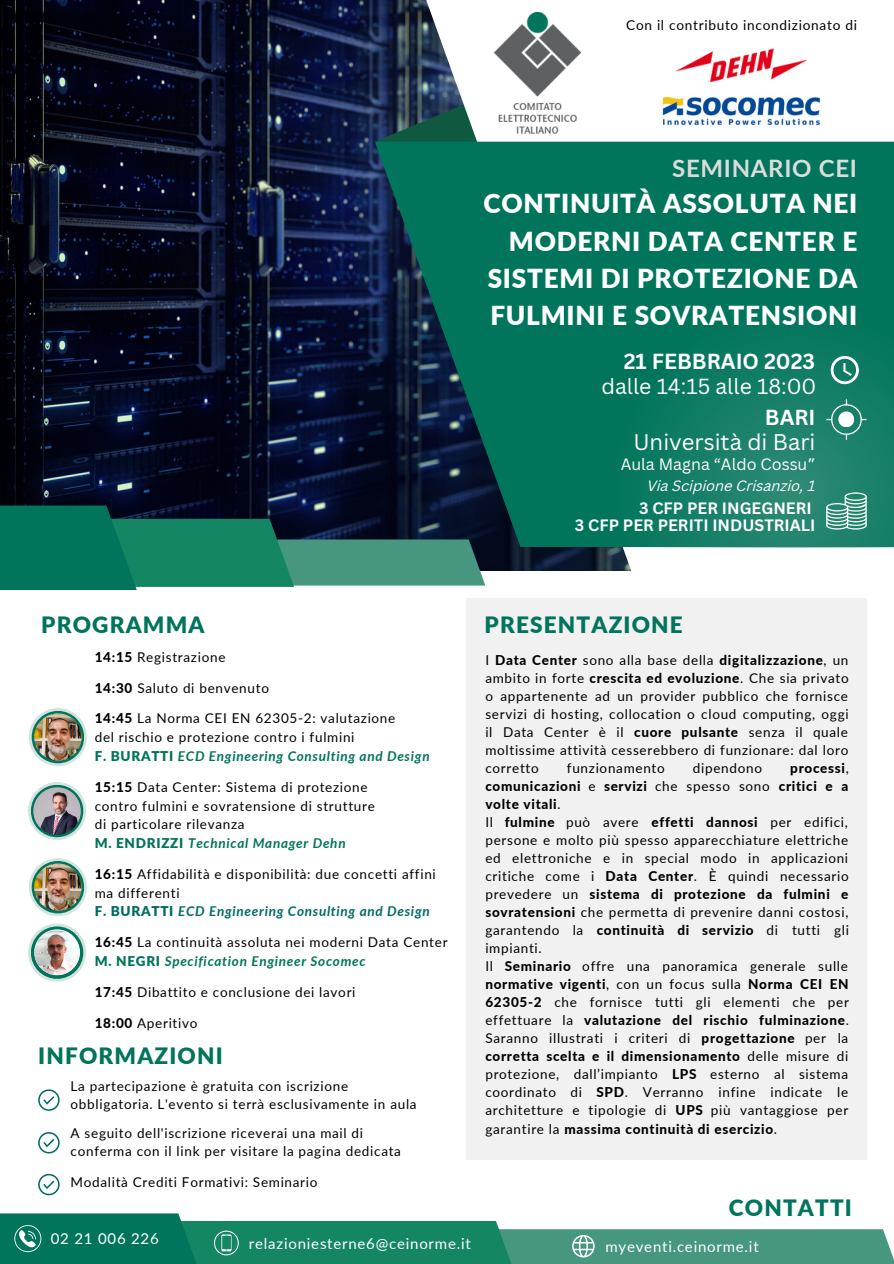
<style>
.page{position:relative;width:894px;height:1264px;background:#fff}
.page>*{position:absolute;margin:0;border:0;box-sizing:border-box;transform-origin:0 0}
.t1{font:900 26.1px/37.2px "Lato";letter-spacing:.03em;color:#fff;text-align:right}
.t2{font:700 24px "Lato";letter-spacing:.03em;color:#dcdcdb}
.t3{font:900 22.5px "Lato";letter-spacing:.05em;color:#00755c}
.t4{font:22.05px "Canva Sans";color:#fff}
.t5{font:21.15px "Canva Sans";color:#fff}
.t6{font:700 21.15px "Canva Sans";color:#fff}
.t7{font:700 16.05px/17px "Canva Sans";color:#fff;text-align:right}
.t8{font:16.05px "Canva Sans";color:#fff}
.t9{font:15px "Lato";letter-spacing:.05em;color:#fff}
.t10{font:italic 14.55px "Canva Sans";color:#fff}
.t11{font:13.65px "Lato";letter-spacing:.05em;color:#000}
.t12{font:13.5px/18px "Lato";letter-spacing:.05em;color:#000}
.s1{font-family:"Noto Sans Gurmukhi"}
.s2{font-weight:800}
.s3{font-weight:900;color:#00755c}
.s4{font-weight:700;font-style:italic;color:#00755c}
.s5{font-weight:900;color:#006b62}
.s6{font-weight:700;font-style:italic;color:#006b62}
</style>
<div class="page">
<img style="left:0;top:0;width:417px;height:505px">
<svg style="left:375px;top:99px;width:42px;height:43px;background:#213d4d"></svg>
<svg style="left:417px;top:0;width:476px;height:607px"></svg>
<svg style="left:375px;top:142px;width:518px;height:405px;background:#036354"></svg>
<svg style="left:0;top:505px;width:485px;height:85px;background:#1e6c5e"></svg>
<svg style="left:588px;top:285px;width:305px;height:262px;background:#0e7b63"></svg>
<img style="left:494px;top:13px;width:86px;height:123px">
<svg style="left:830px;top:356px;width:28px;height:28px"></svg>
<svg style="left:825px;top:492px;width:41px;height:37px;background:#6aac9c"></svg>
<svg style="left:825px;top:399px;width:41px;height:41px"></svg>
<div style="left:838px;top:411px;width:16px;height:16px;background:#fff;border-radius:50%"></div>
<div style="left:441px;top:1229px;width:452px;height:34px;background:#469680"></div>
<div style="left:165px;top:1220px;width:372px;height:43px;background:#148664"></div>
<svg style="left:230px;top:1231px;width:9px;height:24px"></svg>
<svg style="left:572px;top:1235px;width:22px;height:22px"></svg>
<svg style="left:0;top:1213px;width:230px;height:50px;fill:#00755c"></svg>
<svg style="left:14px;top:1224px;width:27px;height:28px"></svg>
<img style="left:661px;top:96px;width:160px;height:30px">
<img style="left:673px;top:43px;width:136px;height:42px">
<svg style="left:38px;top:1089px;width:22px;height:21px"></svg>
<svg style="left:38px;top:1132px;width:22px;height:21px"></svg>
<svg style="left:28px;top:782px;width:58px;height:58px"></svg>
<svg style="left:29px;top:858px;width:58px;height:58px"></svg>
<svg style="left:28px;top:923px;width:58px;height:58px"></svg>
<svg style="left:29px;top:708px;width:58px;height:58px"></svg>
<svg style="left:31px;top:784px;width:52px;height:53px"></svg>
<svg style="left:32px;top:861px;width:52px;height:52px"></svg>
<svg style="left:31px;top:926px;width:52px;height:52px"></svg>
<svg style="left:32px;top:711px;width:52px;height:52px"></svg>
<img style="left:33px;top:787px;width:48px;height:47px;border-radius:50%">
<img style="left:34px;top:863px;width:48px;height:48px;border-radius:50%">
<img style="left:34px;top:713px;width:48px;height:48px;border-radius:50%">
<div style="left:465px;top:598px;width:401px;height:561px;background:#f1f1f1"></div>
<img style="left:34px;top:930px;width:46px;height:45px;border-radius:50%">
<svg style="left:38px;top:1173px;width:22px;height:22px"></svg>
<p class="t11" style="left:626px;top:16px;width:232px">Con il contributo incondizionato di</p>
<h2 class="t2" style="left:672px;top:153px;width:186px">SEMINARIO CEI</h2>
<h1 class="t1" style="left:483px;top:185px;width:375px">CONTINUITÀ ASSOLUTA NEI<br>MODERNI DATA CENTER E<br>SISTEMI DI PROTEZIONE DA<br>FULMINI E SOVRATENSIONI</h1>
<h3 class="t6" style="left:623px;top:346px;width:193px">21 FEBBRAIO 2023</h3>
<h3 class="t5" style="left:601px;top:372px;width:217px">dalle 14:15 alle 18:00</h3>
<h3 class="t6" style="left:764px;top:402px;width:52px">BARI</h3>
<h3 class="t4" style="left:633px;top:426px;width:183px">Università di Bari</h3>
<p class="t8" style="left:620px;top:453px;width:196px">Aula Magna “Aldo Cossu<span class="s1">”</span></p>
<p class="t10" style="left:647px;top:479px;width:170px">Via Scipione Crisanzio, 1</p>
<p class="t7" style="left:575px;top:499px;width:242px">3 CFP PER INGEGNERI<br>3 CFP PER PERITI INDUSTRIALI</p>
<h3 class="t3" style="left:41px;top:610px;width:165px">PROGRAMMA</h3>
<p class="t12" style="left:95px;top:647px;width:132px"><span class="s2">14:15</span> Registrazione</p>
<p class="t12" style="left:95px;top:678px;width:176px"><span class="s2">14:30</span> Saluto di benvenuto</p>
<p class="t12" style="left:95px;top:708px;width:336px;line-height:18.8px"><span class="s2">14:45</span> La Norma CEI EN 62305-2: valutazione<br>del rischio e protezione contro i fulmini<br><span class="s3">F. BURATTI</span> <span class="s4">ECD Engineering Consulting and Design</span></p>
<p class="t12" style="left:95px;top:777px;width:281px;line-height:18.8px"><span class="s2">15:15</span> Data Center: Sistema di protezione contro fulmini e sovratensione di strutture di particolare rilevanza<br><span class="s3">M. ENDRIZZI</span> <span class="s4">Technical Manager Dehn</span></p>
<p class="t12" style="left:95px;top:864px;width:342px;line-height:18.8px"><span class="s2">16:15</span> Affidabilità e disponibilità: due concetti affini ma differenti<br><span class="s5">F. BURATTI</span> <span class="s6">ECD Engineering Consulting and Design</span></p>
<p class="t12" style="left:95px;top:932px;width:354px;line-height:18.8px"><span class="s2">16:45</span> La continuità assoluta nei moderni Data Center<br><span class="s3">M. NEGRI</span> <span class="s4">Specification Engineer Socomec</span></p>
<p class="t12" style="left:95px;top:982px;width:262px"><span class="s2">17:45</span> Dibattito e conclusione dei lavori</p>
<p class="t12" style="left:95px;top:1013px;width:104px"><span class="s2">18:00</span> Aperitivo</p>
<h3 class="t3" style="left:38px;top:1041px;width:186px">INFORMAZIONI</h3>
<p class="t12" style="left:71px;top:1076px;width:347px">La partecipazione è gratuita con iscrizione obbligatoria. L'evento si terrà esclusivamente in aula</p>
<p class="t12" style="left:71px;top:1124px;width:332px">A seguito dell'iscrizione riceverai una mail di conferma con il link per visitare la pagina dedicata</p>
<p class="t12" style="left:71px;top:1172px;width:248px">Modalità Crediti Formativi: Seminario</p>
<p class="t9" style="left:51px;top:1229px;width:109px">02 21 006 226</p>
<p class="t9" style="left:249px;top:1233px;width:223px">relazioniesterne6@ceinorme.it</p>
<h3 class="t3" style="left:484px;top:610px;width:200px">PRESENTAZIONE</h3>
<p class="t12" style="left:485px;top:650px;width:365px;text-align:justify">I <span class="s2">Data Center</span> sono alla base della <span class="s2">digitalizzazione</span>, un ambito in forte <span class="s2">crescita ed evoluzione</span>. Che sia privato o appartenente ad un provider pubblico che fornisce servizi di hosting, collocation o cloud computing, oggi il Data Center è il <span class="s2">cuore pulsante</span> senza il quale moltissime attività cesserebbero di funzionare: dal loro corretto</p>
<p class="t12" style="left:485px;top:758px;width:365px;text-indent:305px"><span class="s2">processi</span>, <span class="s2">comunicazioni</span> e <span class="s2">servizi</span> che spesso sono <span class="s2">critici e a volte vitali</span>.<br>Il <span class="s2">fulmine</span> può avere <span class="s2">effetti dannosi</span> per edifici, persone e molto più spesso apparecchiature elettriche ed elettroniche e in special modo in applicazioni critiche come i <span class="s2">Data Center</span>. È quindi necessario prevedere un <span class="s2">sistema di protezione da fulmini e sovratensioni</span> che permetta di prevenire danni costosi, garantendo la <span class="s2">continuità di servizio</span> di tutti gli impianti.<br>Il <span class="s2">Seminario</span> offre una panoramica generale sulle <span class="s2">normative vigenti</span>, con un focus sulla <span class="s2">Norma CEI EN 62305-2</span> che fornisce tutti gli elementi che per effettuare la <span class="s2">valutazione del rischio fulminazione</span>.<br>Saranno illustrati i criteri di <span class="s2">progettazione</span> per la <span class="s2">corretta scelta e il dimensionamento</span> delle misure di protezione, dall’impianto <span class="s2">LPS</span> esterno al sistema coordinato di <span class="s2">SPD</span>. Verranno infine indicate le architetture e tipologie di <span class="s2">UPS</span> più vantaggiose per garantire la <span class="s2">massima continuità di esercizio</span>.</p>
<p class="t12" style="left:566px;top:758px;width:99px">funzionamento</p>
<p class="t12" style="left:692px;top:758px;width:71px">dipendono</p>
<h3 class="t3" style="left:728px;top:1193px;width:124px">CONTATTI</h3>
<p class="t9" style="left:605px;top:1236px;width:155px">myeventi.ceinorme.it</p>
</div>
